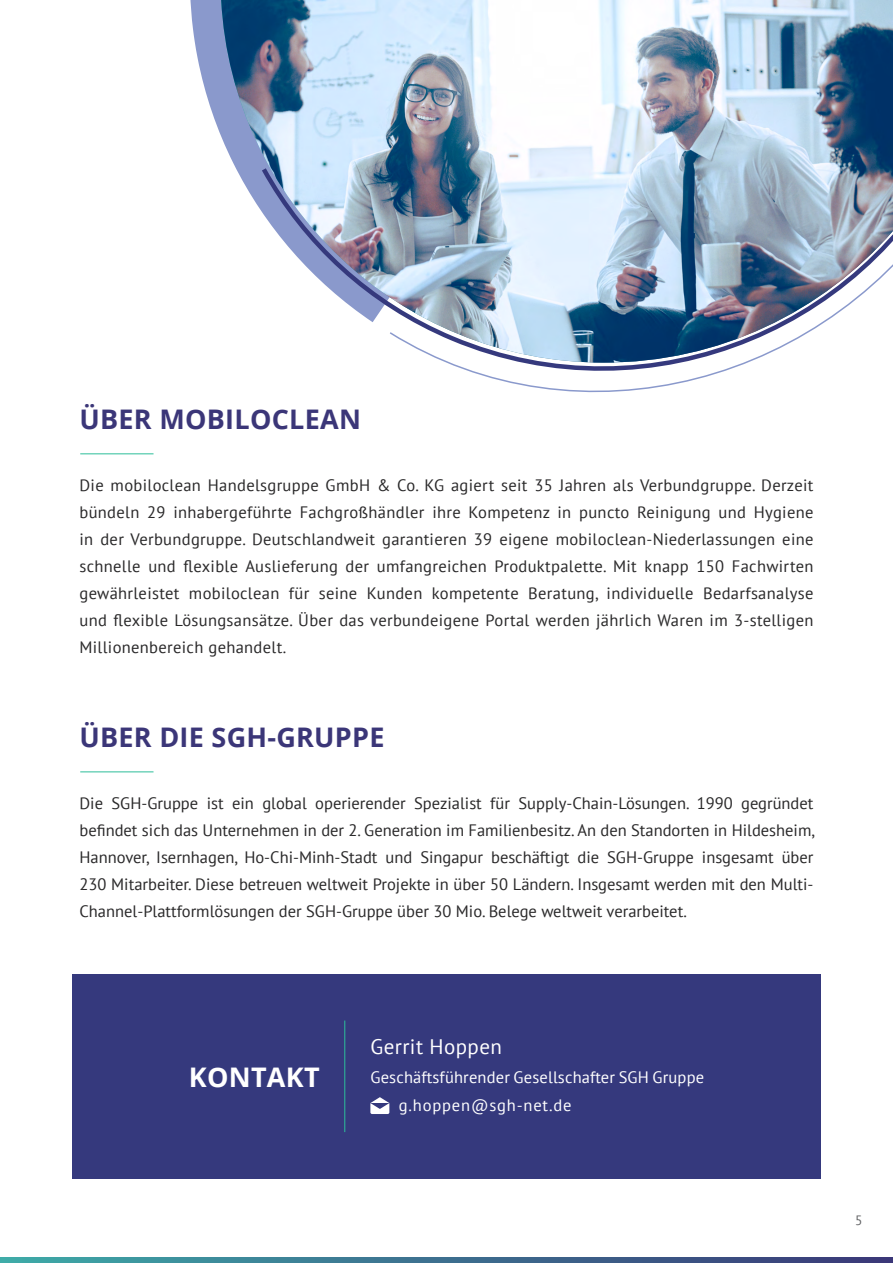
<style>
.page{position:relative;width:893px;height:1263px;background:#fff}
.page>*{position:absolute;margin:0;border:0;box-sizing:border-box;transform-origin:0 0}
.t1{font:700 27px "Open Sans";letter-spacing:.01em;color:#3b3678}
.t2{font:700 27px "Open Sans";letter-spacing:.01em;color:#fff}
.t3{font:21px "PT Sans";letter-spacing:.02em;color:#fff}
.t4{font:16.5px/27px "PT Sans";color:#292829;text-align:justify}
.t5{font:16.5px/28.5px "PT Sans";letter-spacing:.01em;color:#fff}
.t6{font:13.5px "PT Sans";color:#5f6062}
</style>
<div class="page">
<div style="left:72px;top:974px;width:749px;height:204px;background:#35397d"></div>
<svg style="left:190px;top:0;width:31px;height:136px"></svg>
<svg style="left:448px;top:363px;width:298px;height:30px"></svg>
<img style="left:221px;top:0;width:672px;height:363px">
<hr style="left:80px;top:453px;width:74px;height:1px;background:#2cbe9a">
<hr style="left:80px;top:771px;width:74px;height:1px;background:#2cbe9a">
<svg style="left:370px;top:1097px;width:19px;height:17px"></svg>
<hr style="left:344px;top:1020px;width:1px;height:112px;background:#2cbe9a">
<svg style="left:0;top:1257px;width:893px;height:6px;background:#3c6f8e"></svg>
<h1 class="t1" style="left:80px;top:400px;width:283px">ÜBER MOBILOCLEAN</h1>
<p class="t4" style="left:80px;top:471px;width:735px">Die mobiloclean Handelsgruppe GmbH &amp; Co. KG agiert seit 35 Jahren als Verbundgruppe. Derzeit bündeln 29 inhabergeführte Fachgroßhändler ihre Kompetenz in puncto Reinigung und Hygiene in der Verbundgruppe. Deutschlandweit garantieren 39 eigene mobiloclean-Niederlassungen eine schnelle und flexible Auslieferung der umfangreichen Produktpalette. Mit knapp 150 Fachwirten gewährleistet mobiloclean für seine Kunden kompetente Beratung, individuelle Bedarfsanalyse und flexible Lösungsansätze. Über das verbundeigene Portal werden jährlich Waren im 3-stelligen Millionenbereich gehandelt.</p>
<h1 class="t1" style="left:80px;top:718px;width:307px">ÜBER DIE SGH-GRUPPE</h1>
<p class="t4" style="left:80px;top:789px;width:737px">Die SGH-Gruppe ist ein global operierender Spezialist für Supply-Chain-Lösungen. 1990 gegründet befindet sich das Unternehmen in der 2. Generation im Familienbesitz. An den Standorten in Hildesheim, Hannover, Isernhagen, Ho-Chi-Minh-Stadt und Singapur beschäftigt die SGH-Gruppe insgesamt über 230 Mitarbeiter. Diese betreuen weltweit Projekte in über 50 Ländern. Insgesamt werden mit den Multi-Channel-Plattformlösungen der SGH-Gruppe über 30 Mio. Belege weltweit verarbeitet.</p>
<h1 class="t2" style="left:189px;top:1058px;width:132px">KONTAKT</h1>
<p class="t3" style="left:370px;top:1033px;width:133px">Gerrit Hoppen</p>
<p class="t5" style="left:399px;top:1062px;width:307px;text-indent:-28px">Geschäftsführender Gesellschafter SGH Gruppe g.hoppen@sgh-net.de</p>
<p class="t6" style="left:855px;top:1211px;width:9px">5</p>
</div>
